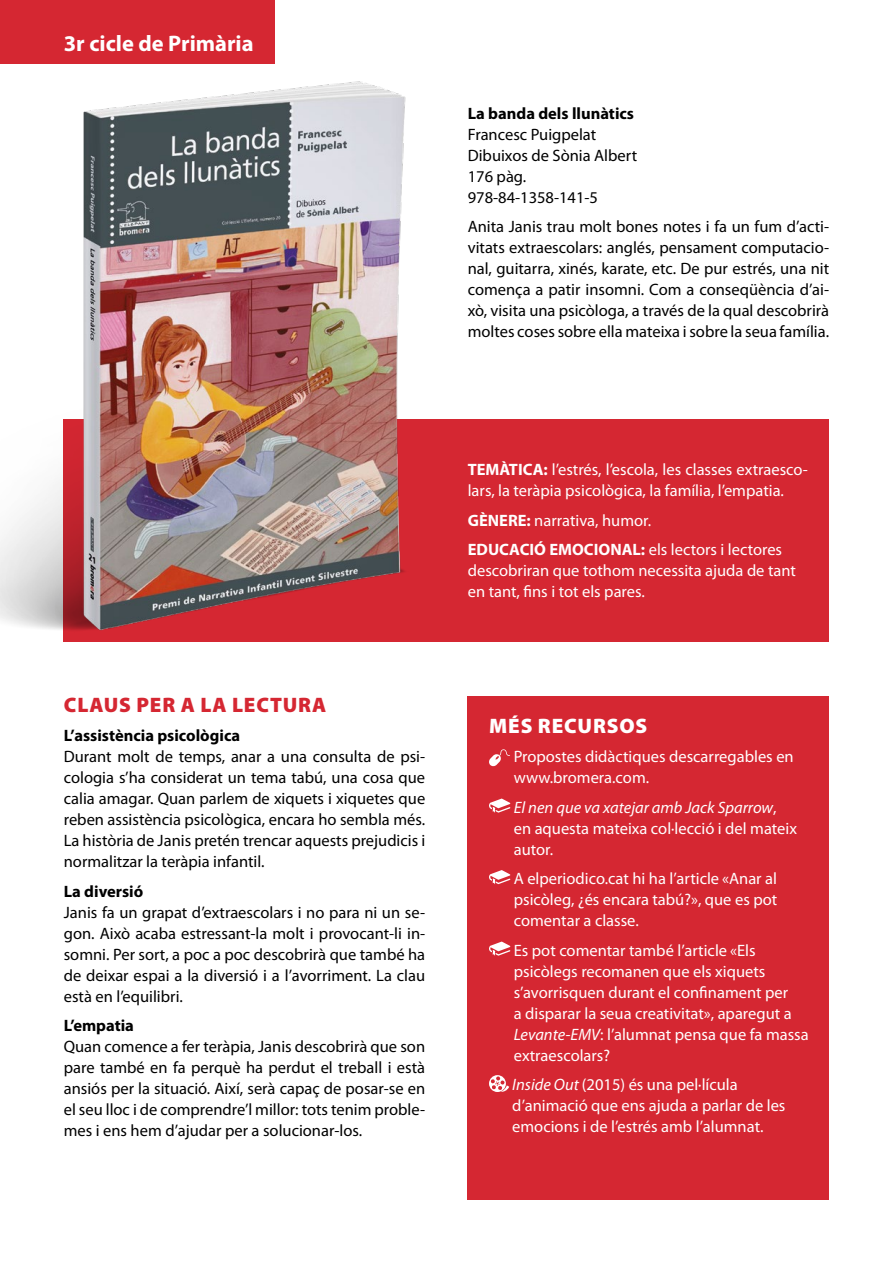
<style>
.page{position:relative;width:893px;height:1263px;background:#fff}
.page>*{position:absolute;margin:0;border:0;box-sizing:border-box;transform-origin:0 0}
.t1{font:700 22.5px "Myriad Pro";color:#fff}
.t2{font:900 21px "Myriad Pro";letter-spacing:.04em;color:#d52732}
.t3{font:900 21px "Myriad Pro";letter-spacing:.04em;color:#fff}
.t4{font:16.5px/21px "Myriad Pro";color:#000;text-align:justify}
.t5{font:16.5px/21px "Myriad Pro";color:#fff}
.t6{font:700 16.5px "Myriad Pro";color:#000}
.s1{font-weight:700}
.s2{font-style:italic}
</style>
<div class="page">
<div style="left:64px;top:419px;width:765px;height:223px;background:#d52732"></div>
<div style="left:468px;top:696px;width:361px;height:503px;background:#d52732"></div>
<div style="left:0;top:0;width:275px;height:64px;background:#d52732"></div>
<img style="left:0;top:81px;width:406px;height:561px">
<svg style="left:489px;top:749px;width:21px;height:18px"></svg>
<svg style="left:489px;top:798px;width:21px;height:15px"></svg>
<svg style="left:489px;top:870px;width:21px;height:14px"></svg>
<svg style="left:489px;top:941px;width:21px;height:15px"></svg>
<svg style="left:489px;top:1075px;width:20px;height:17px"></svg>
<h1 class="t1" style="left:64px;top:29px;width:191px">3r cicle de Primària</h1>
<p class="t6" style="left:468px;top:102px;width:168px">La banda dels llunàtics</p>
<p class="t4" style="left:468px;top:123px;width:171px;text-align:left">Francesc Puigpelat<br>Dibuixos de Sònia Albert<br>176 pàg.<br>978-84-1358-141-5</p>
<p class="t4" style="left:468px;top:216px;width:363px">Anita Janis trau molt bones notes i fa un fum d’acti&shy;vitats extraescolars: anglés, pensament computacio&shy;nal, guitarra, xinés, karate, etc. De pur estrés, una nit comença a patir insomni. Com a conseqüència d’ai&shy;xò, visita una psicòloga, a través de la qual descobrirà moltes coses sobre ella mateixa i sobre la seua família.</p>
<p class="t2" style="left:64px;top:690px;width:264px">CLAUS PER A LA LECTURA</p>
<p class="t6" style="left:64px;top:725px;width:178px">L’assistència psicològica</p>
<p class="t4" style="left:64px;top:746px;width:363px">Durant molt de temps, anar a una consulta de psi&shy;cologia s’ha considerat un tema tabú, una cosa que calia amagar. Quan parlem de xiquets i xiquetes que reben assistència psicològica, encara ho sembla més.<br>La història de Janis pretén trencar aquests prejudicis i normalitzar la teràpia infantil.</p>
<p class="t6" style="left:64px;top:880px;width:81px">La diversió</p>
<p class="t4" style="left:64px;top:901px;width:363px">Janis fa un grapat d’extraescolars i no para ni un se&shy;gon. Això acaba estressant-la molt i provocant-li in&shy;somni. Per sort, a poc a poc descobrirà que també ha de deixar espai a la diversió i a l’avorriment. La clau està en l’equilibri.</p>
<p class="t6" style="left:64px;top:1015px;width:72px">L’empatia</p>
<p class="t4" style="left:64px;top:1036px;width:363px">Quan comence a fer teràpia, Janis descobrirà que son pare també en fa perquè ha perdut el treball i està ansiós per la situació. Així, serà capaç de posar-se en el seu lloc i de comprendre’l millor: tots tenim proble&shy;mes i ens hem d’ajudar per a solucionar-los.</p>
<p class="t5" style="left:468px;top:459px;width:342px"><span class="s1">TEMÀTICA:</span> l’estrés, l’escola, les classes extraesco&shy;lars, la teràpia psicològica, la família, l’empatia.</p>
<p class="t5" style="left:468px;top:505px;width:316px;line-height:29.5px"><span class="s1">GÈNERE:</span> narrativa, humor.<br><span class="s1">EDUCACIÓ EMOCIONAL:</span> els lectors i lectores</p>
<p class="t5" style="left:468px;top:560px;width:330px">descobriran que tothom necessita ajuda de tant en tant, fins i tot els pares.</p>
<p class="t3" style="left:489px;top:712px;width:160px">MÉS RECURSOS</p>
<p class="t5" style="left:514px;top:746px;width:282px">Propostes didàctiques descarregables en www.bromera.com.</p>
<p class="t5" style="left:514px;top:797px;width:285px"><span class="s2">El nen que va xatejar amb Jack Sparrow</span>, en aquesta mateixa col·lecció i del mateix autor.</p>
<p class="t5" style="left:514px;top:868px;width:265px;text-align:justify">A elperiodico.cat hi ha l’article «Anar al psicòleg, ¿és encara tabú?», que es pot comentar a classe.</p>
<p class="t5" style="left:514px;top:940px;width:296px">Es pot comentar també l’article «Els psicòlegs recomanen que els xiquets s’avorrisquen durant el confinament per<br>a disparar la seua creativitat», aparegut a <span class="s2">Levante-EMV</span>: l’alumnat pensa que fa massa extraescolars?</p>
<p class="t5" style="left:512px;top:1074px;width:275px"><span class="s2">Inside Out</span> (2015) és una pel·lícula d’animació que ens ajuda a parlar de les emocions i de l’estrés amb l’alumnat.</p>
</div>
